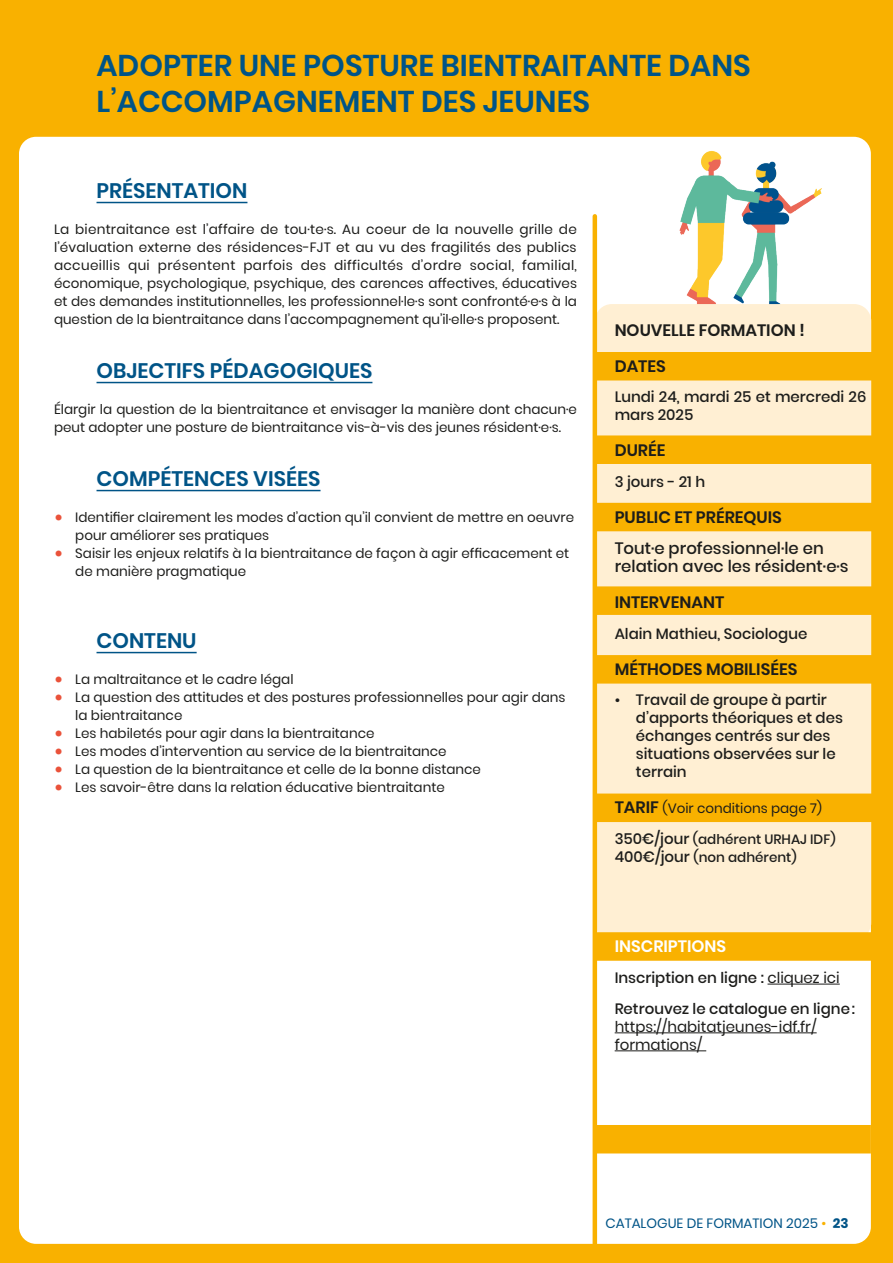
<style>
.page{position:relative;width:893px;height:1263px;background:#f9b100}
.page>*{position:absolute;margin:0;border:0;box-sizing:border-box;transform-origin:0 0}
.FICHE_titre{font:600 30px/36px "Poppins";color:#005487}
.FICHE_sous_titre{font:600 21px "Poppins";color:#005487}
.F_tarifs{font:600 16.5px "Poppins";color:#1d1d1b}
.F_tarifs-2{font:500 16.5px/18px "Poppins";color:#1d1d1b}
.F_tarifs-3{font:600 16.5px "Poppins";color:#fff}
.F_tableau_texte_condensé{font:500 15px/18px "Poppins";color:#1d1d1b}
.F_tarifs-4{font:500 15px/18px "Poppins";color:#1d1d1b}
.F_tarifs-5{font:15px/18px "Poppins";color:#1d1d1b}
.F_tarifs-6{font:13.5px/18px "Poppins";color:#1d1d1b}
.F_tarifs-7{font:500 13.5px "Poppins";color:#1d1d1b}
.t1{font:13.5px "Poppins";color:#005487}
.s1{font-weight:700;font-size:19.5px;color:#ea523a}
.s2{font-size:14.25px}
.s3{font-weight:600;font-size:16.5px}
.s4{font-size:15px}
.s5{font-weight:400}
.s6{font-weight:500}
.s7{color:#f9b100}
.s8{font-weight:700}
</style>
<div class="page">
<div style="left:19px;top:137px;width:852px;height:1107px;background:#fff;border-radius:17px"></div>
<hr style="left:97px;top:202px;width:150px;height:1px;background:#005487">
<hr style="left:97px;top:382px;width:275px;height:1px;background:#005487">
<hr style="left:97px;top:490px;width:224px;height:1px;background:#005487">
<hr style="left:97px;top:652px;width:100px;height:1px;background:#005487">
<img style="left:679px;top:150px;width:143px;height:154px">
<div style="left:595px;top:304px;width:276px;height:636px;background:#ffefd3;border-radius:17px"></div>
<div style="left:595px;top:352px;width:286px;height:28px;background:#f9b100"></div>
<div style="left:595px;top:435px;width:286px;height:29px;background:#f9b100"></div>
<div style="left:595px;top:503px;width:286px;height:28px;background:#f9b100"></div>
<div style="left:595px;top:586px;width:286px;height:29px;background:#f9b100"></div>
<div style="left:595px;top:655px;width:286px;height:29px;background:#f9b100"></div>
<div style="left:595px;top:793px;width:286px;height:29px;background:#f9b100"></div>
<div style="left:595px;top:932px;width:286px;height:29px;background:#f9b100"></div>
<div style="left:595px;top:1125px;width:276px;height:28px;background:#f9b100"></div>
<hr style="left:767px;top:984px;width:73px;height:1px;background:#1d1d1b">
<hr style="left:615px;top:1032px;width:202px;height:1px;background:#1d1d1b">
<hr style="left:615px;top:1050px;width:91px;height:1px;background:#1d1d1b">
<hr style="left:593px;top:216px;width:4px;height:1032px;background:#f9b100">
<p class="FICHE_titre" style="left:97px;top:48px;width:656px">ADOPTER UNE POSTURE BIENTRAITANTE DANS<br>L’ACCOMPAGNEMENT DES JEUNES</p>
<p class="FICHE_sous_titre" style="left:97px;top:178px;width:152px">PRÉSENTATION</p>
<p class="F_tarifs-6" style="left:54px;top:220px;width:524px;text-align:justify">La bientraitance est l’affaire de tou·te·s. Au coeur de la nouvelle grille de l’évaluation externe des résidences-FJT et au vu des fragilités des publics accueillis qui présentent parfois des difficultés d’ordre social, familial, économique, psychologique, psychique, des carences affectives, éducatives et des demandes institutionnelles, les professionnel·le·s sont confronté·e·s à la question de la bientraitance dans l’accompagnement qu’il·elle·s proposent.</p>
<p class="FICHE_sous_titre" style="left:97px;top:358px;width:277px">OBJECTIFS PÉDAGOGIQUES</p>
<p class="F_tarifs-6" style="left:54px;top:400px;width:524px">Élargir la question de la bientraitance et envisager la manière dont chacun·e peut adopter une posture de bientraitance vis-à-vis des jeunes résident·e·s.</p>
<p class="FICHE_sous_titre" style="left:97px;top:466px;width:225px">COMPÉTENCES VISÉES</p>
<p class="F_tarifs-6" style="left:75px;top:508px;width:500px;text-indent:-21px"><span class="s1">•</span> Identifier clairement les modes d’action qu’il convient de mettre en oeuvre pour améliorer ses pratiques</p>
<p class="F_tarifs-6" style="left:75px;top:544px;width:496px;text-indent:-21px"><span class="s1">•</span> Saisir les enjeux relatifs à la bientraitance de façon à agir efficacement et de manière pragmatique</p>
<p class="FICHE_sous_titre" style="left:97px;top:628px;width:102px">CONTENU</p>
<p class="F_tarifs-6" style="left:54px;top:670px;width:241px"><span class="s1">•</span> La maltraitance et le cadre légal</p>
<p class="F_tarifs-6" style="left:75px;top:688px;width:492px;text-indent:-21px"><span class="s1">•</span> La question des attitudes et des postures professionnelles pour agir dans la bientraitance</p>
<p class="F_tarifs-6" style="left:54px;top:724px;width:322px"><span class="s1">•</span> Les habiletés pour agir dans la bientraitance</p>
<p class="F_tarifs-6" style="left:54px;top:742px;width:394px"><span class="s1">•</span> Les modes d’intervention au service de la bientraitance</p>
<p class="F_tarifs-6" style="left:54px;top:760px;width:428px"><span class="s1">•</span> La question de la bientraitance et celle de la bonne distance</p>
<p class="F_tarifs-6" style="left:54px;top:778px;width:392px"><span class="s1">•</span> Les savoir-être dans la relation éducative bientraitante</p>
<p class="F_tarifs" style="left:615px;top:320px;width:192px">NOUVELLE FORMATION !</p>
<p class="F_tarifs" style="left:615px;top:356px;width:53px">DATES</p>
<p class="F_tarifs-4" style="left:615px;top:388px;width:253px">Lundi 24, mardi 25 et mercredi 26 mars 2025</p>
<p class="F_tarifs" style="left:615px;top:441px;width:52px">DURÉE</p>
<p class="F_tarifs-4" style="left:615px;top:473px;width:92px">3 jours - 21 h</p>
<p class="F_tarifs" style="left:615px;top:508px;width:169px">PUBLIC ET PRÉREQUIS</p>
<p class="F_tarifs-2" style="left:615px;top:539px;width:235px">Tout·e professionnel·le en relation avec les résident·e·s</p>
<p class="F_tarifs" style="left:615px;top:592px;width:111px">INTERVENANT</p>
<p class="F_tarifs-4" style="left:615px;top:624px;width:194px">Alain Mathieu, Sociologue</p>
<p class="F_tarifs" style="left:615px;top:659px;width:184px">MÉTHODES MOBILISÉES</p>
<p class="F_tableau_texte_condensé" style="left:636px;top:691px;width:209px;text-indent:-21px"><span class="s2">•</span> Travail de groupe à partir d’apports théoriques et des échanges centrés sur des situations observées sur le terrain</p>
<p class="F_tarifs-6" style="left:615px;top:800px;width:209px"><span class="s3">TARIF</span> (Voir conditions page 7)</p>
<p class="F_tarifs-7" style="left:615px;top:832px;width:222px"><span class="s4">350€/jour</span> (adhérent URHAJ IDF)</p>
<p class="F_tarifs-7" style="left:615px;top:850px;width:183px"><span class="s4">400€/jour</span> (non adhérent)</p>
<p class="F_tarifs-3" style="left:615px;top:937px;width:113px">INSCRIPTIONS</p>
<p class="F_tarifs-4" style="left:615px;top:969px;width:227px">Inscription en ligne : <span class="s5">cliquez ici</span></p>
<p class="F_tarifs-5" style="left:615px;top:999px;width:242px"><span class="s6">Retrouvez le catalogue en ligne: </span>https://habitatjeunes-idf.fr/ formations/</p>
<p class="t1" style="left:605px;top:1215px;width:245px">CATALOGUE DE FORMATION 2025 <span class="s7">•</span> <span class="s8">23</span></p>
</div>
